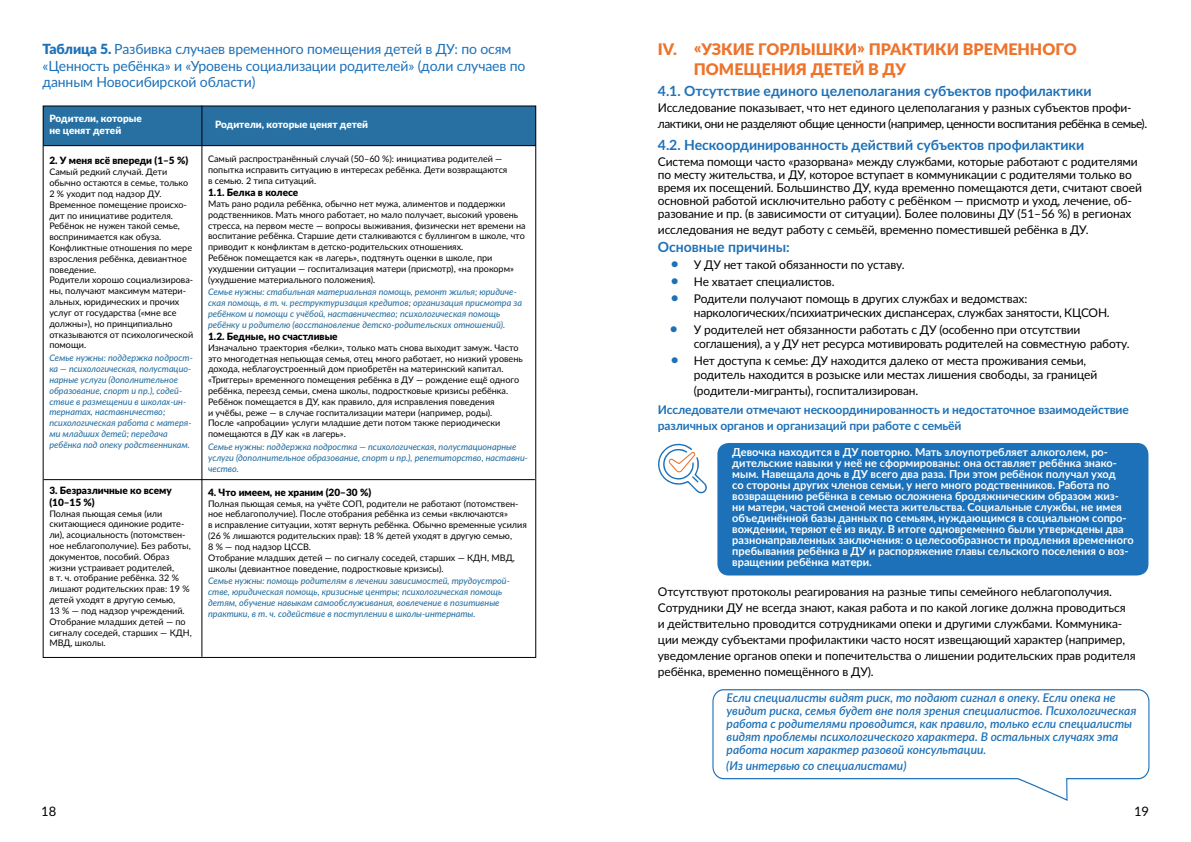
<style>
.page{position:relative;width:1191px;height:842px;background:#fff}
.page>*{position:absolute;margin:0;border:0;box-sizing:border-box;transform-origin:0 0}
.t1{font:900 16px/19.2px "Lato";color:#ee732c}
.t2{font:14px/16.8px "Lato";letter-spacing:-.01em;color:#1d71b8}
.t3{font:700 14px "Lato";color:#1d71b8}
.t4{font:13px "Lato";color:#000}
.t5{font:12px/16px "Lato";letter-spacing:-.01em;color:#000}
.t6{font:italic 600 12px/13px "Lato";color:#1d71b8}
.t7{font:12px/16px "Lato";letter-spacing:-.04em;color:#000}
.t8{font:700 12px/16px "Lato";letter-spacing:-.01em;color:#1d71b8}
.t9{font:700 11px/11px "Lato";color:#fff}
.t10{font:900 10px/12px "Lato";color:#000}
.t11{font:900 10px/12px "Lato";color:#fff}
.t12{font:9px/10.8px "Lato";color:#000}
.t13{font:italic 500 9px/10.8px "Lato";color:#2770a1}
.s1{font-weight:900}
.s2{font-size:16px;color:#1d71b8}
</style>
<div class="page">
<div style="left:43px;top:106px;width:492px;height:39px;background:#2770a1"></div>
<hr style="left:201px;top:106px;width:1px;height:551px;background:#000">
<hr style="left:44px;top:479px;width:491px;height:1px;background:#000">
<hr style="left:44px;top:145px;width:491px;height:1px;background:#000">
<div style="left:717px;top:443px;width:431px;height:132px;background:#1d71b8;border-radius:11px"></div>
<svg style="left:658px;top:444px;width:49px;height:50px"></svg>
<svg style="left:712px;top:689px;width:438px;height:112px"></svg>
<h2 class="t2" style="left:43px;top:40px;width:484px"><span class="s1">Таблица 5.</span> Разбивка случаев временного помещения детей в ДУ: по осям «Ценность ребёнка» и «Уровень социализации родителей» (доли случаев по данным Новосибирской области)</h2>
<h1 class="t1" style="left:694px;top:39px;width:384px;text-indent:-36px">IV. «УЗКИЕ ГОРЛЫШКИ» ПРАКТИКИ ВРЕМЕННОГО<br>ПОМЕЩЕНИЯ ДЕТЕЙ В ДУ</h1>
<h2 class="t3" style="left:658px;top:81px;width:435px">4.1. Отсутствие единого целеполагания субъектов профилактики</h2>
<h3 class="t7" style="left:658px;top:99px;width:491px">Исследование показывает, что нет единого целеполагания у разных субъектов профи&shy;лактики, они не разделяют общие ценности (например, ценности воспитания ребёнка в семье).</h3>
<h2 class="t3" style="left:658px;top:134px;width:428px">4.2. Нескоординированность действий субъектов профилактики</h2>
<p class="t5" style="left:658px;top:154px;width:485px;line-height:13px">Система помощи часто «разорвана» между службами, которые работают с родителями по месту жительства, и ДУ, которое вступает в коммуникации с родителями только во время их посещений. Большинство ДУ, куда временно помещаются дети, считают своей основной работой исключительно работу с ребёнком — присмотр и уход, лечение, об&shy;разование и пр. (в зависимости от ситуации). Более половины ДУ (51–56 %) в регионах</p>
<h3 class="t5" style="left:658px;top:221px;width:432px">исследования не ведут работу с семьёй, временно поместившей ребёнка в ДУ.</h3>
<h2 class="t3" style="left:658px;top:237px;width:133px">Основные причины:</h2>
<h3 class="t5" style="left:670px;top:256px;width:236px"><span class="s2">•</span> У ДУ нет такой обязанности по уставу.</h3>
<h3 class="t5" style="left:670px;top:273px;width:166px"><span class="s2">•</span> Не хватает специалистов.</h3>
<h3 class="t5" style="left:694px;top:291px;width:417px;line-height:14px;text-indent:-24px"><span class="s2">•</span> Родители получают помощь в других службах и ведомствах: наркологических/психиатрических диспансерах, службах занятости, КЦСОН.</h3>
<h3 class="t5" style="left:694px;top:322px;width:437px;line-height:14px;text-indent:-25px"><span class="s2">•</span> У родителей нет обязанности работать с ДУ (особенно при отсутствии соглашения), а у ДУ нет ресурса мотивировать родителей на совместную работу.</h3>
<h3 class="t5" style="left:694px;top:353px;width:405px;line-height:14px;text-indent:-24px"><span class="s2">•</span> Нет доступа к семье: ДУ находится далеко от места проживания семьи, родитель находится в розыске или местах лишения свободы, за границей</h3>
<h3 class="t5" style="left:694px;top:382px;width:226px">(родители-мигранты), госпитализирован.</h3>
<h3 class="t8" style="left:658px;top:401px;width:472px">Исследователи отмечают нескоординированность и недостаточное взаимодействие различных органов и организаций при работе с семьёй</h3>
<p class="t11" style="left:49px;top:112px;width:94px">Родители, которые не ценят детей</p>
<p class="t11" style="left:215px;top:118px;width:155px">Родители, которые ценят детей</p>
<p class="t12" style="left:208px;top:153px;width:301px">Самый распространённый случай (50–60 %): инициатива родителей — попытка исправить ситуацию в интересах ребёнка. Дети возвращаются в семью. 2 типа ситуаций.</p>
<p class="t10" style="left:208px;top:186px;width:92px">1.1. Белка в колесе</p>
<p class="t12" style="left:208px;top:198px;width:319px">Мать рано родила ребёнка, обычно нет мужа, алиментов и поддержки родственников. Мать много работает, но мало получает, высокий уровень стресса, на первом месте — вопросы выживания, физически нет времени на воспитание ребёнка. Старшие дети сталкиваются с буллингом в школе, что приводит к конфликтам в детско-родительских отношениях.<br>Ребёнок помещается как «в лагерь», подтянуть оценки в школе, при ухудшении ситуации — госпитализация матери (присмотр), «на прокорм» (ухудшение материального положения).</p>
<p class="t13" style="left:208px;top:286px;width:315px">Семье нужны: стабильная материальная помощь, ремонт жилья; юридиче&shy;ская помощь, в т. ч. реструктуризация кредитов; организация присмотра за ребёнком и помощи с учёбой, наставничество; психологическая помощь ребёнку и родителю (восстановление детско-родительских отношений).</p>
<p class="t10" style="left:208px;top:330px;width:131px">1.2. Бедные, но счастливые</p>
<p class="t12" style="left:208px;top:342px;width:316px">Изначально траектория «белки», только мать снова выходит замуж. Часто это многодетная непьющая семья, отец много работает, но низкий уровень дохода, неблагоустроенный дом приобретён на материнский капитал. «Триггеры» временного помещения ребёнка в ДУ — рождение ещё одного ребёнка, переезд семьи, смена школы, подростковые кризисы ребёнка.<br>Ребёнок помещается в ДУ, как правило, для исправления поведения<br>и учёбы, реже — в случае госпитализации матери (например, роды).<br>После «апробации» услуги младшие дети потом также периодически помещаются в ДУ как «в лагерь».</p>
<p class="t13" style="left:208px;top:441px;width:321px">Семье нужны: поддержка подростка — психологическая, полустационарные услуги (дополнительное образование, спорт и пр.), репетиторство, наставни&shy;чество.</p>
<p class="t10" style="left:208px;top:486px;width:165px">4. Что имеем, не храним (20–30 %)</p>
<p class="t12" style="left:208px;top:498px;width:320px">Полная пьющая семья, на учёте СОП, родители не работают (потомствен&shy;ное неблагополучие). После отобрания ребёнка из семьи «включаются»<br>в исправление ситуации, хотят вернуть ребёнка. Обычно временные усилия (26 % лишаются родительских прав): 18 % детей уходят в другую семью,<br>8 % — под надзор ЦССВ.<br>Отобрание младших детей — по сигналу соседей, старших — КДН, МВД, школы (девиантное поведение, подростковые кризисы).</p>
<p class="t13" style="left:208px;top:575px;width:303px">Семье нужны: помощь родителям в лечении зависимостей, трудоустрой&shy;стве, юридическая помощь, кризисные центры; психологическая помощь детям, обучение навыкам самообслуживания, вовлечение в позитивные практики, в т. ч. содействие в поступлении в школы-интернаты.</p>
<p class="t10" style="left:49px;top:154px;width:140px">2. У меня всё впереди (1–5 %)</p>
<p class="t12" style="left:49px;top:166px;width:145px">Самый редкий случай. Дети обычно остаются в семье, только<br>2 % уходит под надзор ДУ.<br>Временное помещение происхо&shy;дит по инициативе родителя.<br>Ребёнок не нужен такой семье, воспринимается как обуза.<br>Конфликтные отношения по мере взросления ребёнка, девиантное поведение.<br>Родители хорошо социализирова&shy;ны, получают максимум матери&shy;альных, юридических и прочих услуг от государства («мне все должны»), но принципиально отказываются от психологической помощи.</p>
<p class="t13" style="left:49px;top:352px;width:145px">Семье нужны: поддержка подрост&shy;ка — психологическая, полустацио&shy;нарные услуги (дополнительное образование, спорт и пр.), содей&shy;ствие в размещении в школах-ин&shy;тернатах, наставничество; психологическая работа с матеря&shy;ми младших детей; передача ребёнка под опеку родственникам.</p>
<p class="t10" style="left:49px;top:484px;width:124px">3. Безразличные ко всему (10–15 %)</p>
<p class="t12" style="left:49px;top:507px;width:144px">Полная пьющая семья (или скитающиеся одинокие родите&shy;ли), асоциальность (потомствен&shy;ное неблагополучие). Без работы, документов, пособий. Образ жизни устраивает родителей,<br>в т. ч. отобрание ребёнка. 32 % лишают родительских прав: 19 % детей уходят в другую семью,<br>13 % — под надзор учреждений.<br>Отобрание младших детей — по сигналу соседей, старших — КДН,<br>МВД, школы.</p>
<p class="t9" style="left:732px;top:446px;width:403px">Девочка находится в ДУ повторно. Мать злоупотребляет алкоголем, ро&shy;дительские навыки у неё не сформированы: она оставляет ребёнка знако&shy;мым. Навещала дочь в ДУ всего два раза. При этом ребёнок получал уход<br>со стороны других членов семьи, у него много родственников. Работа по возвращению ребёнка в семью осложнена бродяжническим образом жиз&shy;ни матери, частой сменой места жительства. Социальные службы, не имея объединённой базы данных по семьям, нуждающимся в социальном сопро&shy;вождении, теряют её из виду. В итоге одновременно были утверждены два разнонаправленных заключения: о целесообразности продления временного пребывания ребёнка в ДУ и распоряжение главы сельского поселения о воз&shy;вращении ребёнка матери.</p>
<p class="t5" style="left:658px;top:583px;width:479px">Отсутствуют протоколы реагирования на разные типы семейного неблагополучия.<br>Сотрудники ДУ не всегда знают, какая работа и по какой логике должна проводиться<br>и действительно проводится сотрудниками опеки и другими службами. Коммуника&shy;ции между субъектами профилактики часто носят извещающий характер (например, уведомление органов опеки и попечительства о лишении родительских прав родителя ребёнка, временно помещённого в ДУ).</p>
<p class="t6" style="left:726px;top:690px;width:411px">Если специалисты видят риск, то подают сигнал в опеку. Если опека не увидит риска, семья будет вне поля зрения специалистов. Психологическая работа с родителями проводится, как правило, только если специалисты видят проблемы психологического характера. В остальных случаях эта работа носит характер разовой консультации.</p>
<h3 class="t6" style="left:726px;top:758px;width:182px">(Из интервью со специалистами)</h3>
<h3 class="t4" style="left:41px;top:801px;width:17px">18</h3>
<h3 class="t4" style="left:1134px;top:801px;width:17px">19</h3>
</div>
